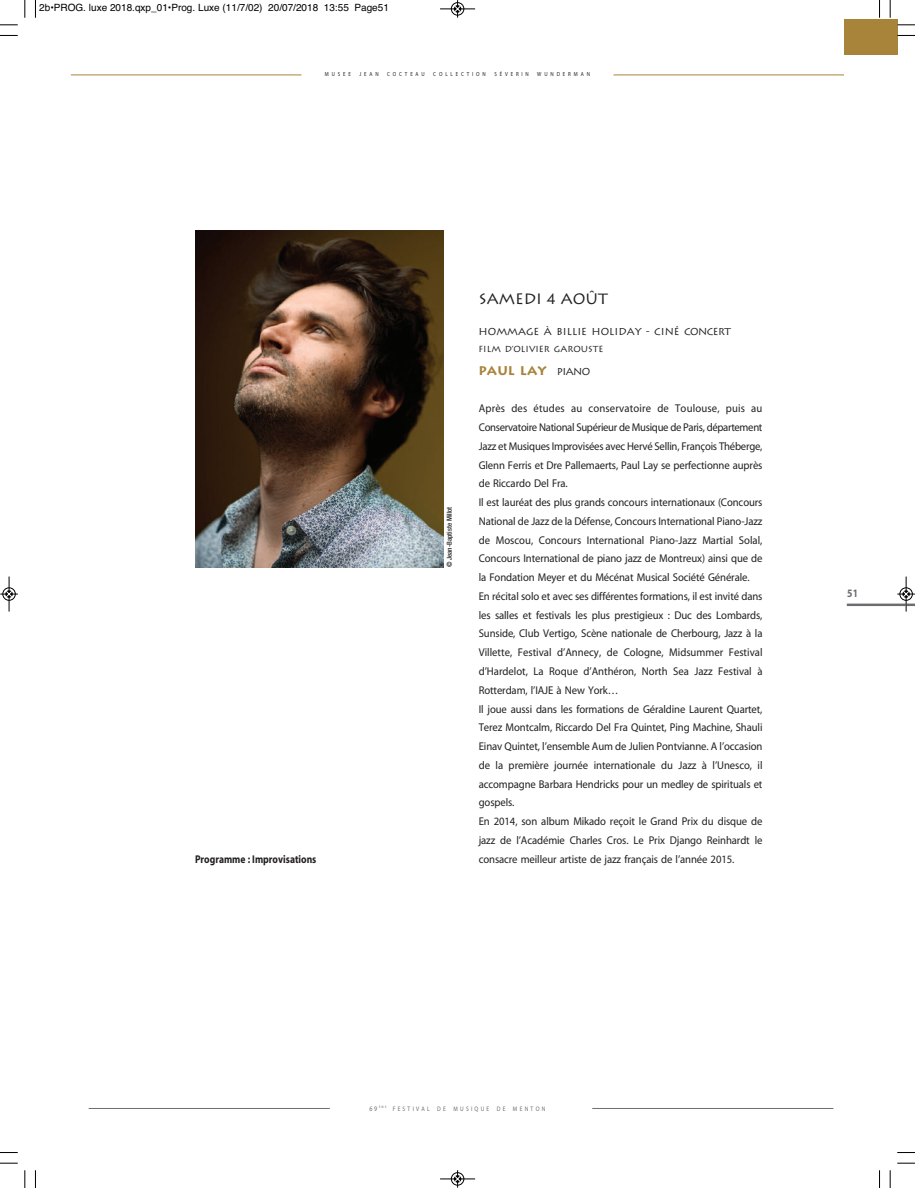
<style>
.page{position:relative;width:915px;height:1188px;background:#fff}
.page>*{position:absolute;margin:0;border:0;box-sizing:border-box;transform-origin:0 0}
.t1{font:700 16.25px "Myriad Arabic";color:#6c6d70;scale:.85 1}
.t2{font:15px "Lithos";color:#231f20}
.t3{font:700 12.5px "Lithos";color:#a7843a}
.t4{font:11.25px/18.8px "Myriad";letter-spacing:-.01em;color:#231f20;scale:.95 1}
.t5{font:700 11.25px "Myriad";color:#231f20;scale:.85 1}
.t6{font:10px "Helvetica";color:#000}
.t7{font:10px "Lithos";color:#231f20}
.t8{font:9.38px "Myriad Arabic";letter-spacing:.28em;color:#6c6d70;scale:.85 1}
.t9{font:8.75px "Lithos";color:#231f20}
.t10{font:8.5px "Myriad Arabic";letter-spacing:.4em;color:#231f20;scale:.85 1}
.t11{font:500 condensed 6.88px "Helvetica Neue";color:#231f20}
.s1{font-weight:400;font-size:10px;color:#231f20}
.s2{font-size:10px}
</style>
<div class="page">
<hr style="left:846px;top:603px;width:68px;height:3px;background:#6c6d70">
<hr style="left:89px;top:1107px;width:241px;height:1px;background:#6c6d70">
<hr style="left:592px;top:1107px;width:241px;height:1px;background:#6c6d70">
<hr style="left:71px;top:75px;width:230px;height:1px;background:#a7843a">
<hr style="left:613px;top:75px;width:230px;height:1px;background:#a7843a">
<img style="left:195px;top:230px;width:248px;height:337px">
<div style="left:843px;top:19px;width:53px;height:36px;background:#a7843a"></div>
<svg style="left:35px;top:0;width:1px;height:18px"></svg>
<svg style="left:0;top:35px;width:18px;height:1px"></svg>
<svg style="left:879px;top:0;width:1px;height:18px"></svg>
<svg style="left:896px;top:35px;width:18px;height:1px"></svg>
<svg style="left:35px;top:1170px;width:1px;height:17px"></svg>
<svg style="left:879px;top:1170px;width:1px;height:17px"></svg>
<svg style="left:24px;top:0;width:2px;height:18px"></svg>
<svg style="left:0;top:24px;width:18px;height:2px"></svg>
<svg style="left:889px;top:0;width:1px;height:18px"></svg>
<svg style="left:896px;top:24px;width:18px;height:2px"></svg>
<svg style="left:24px;top:1170px;width:2px;height:17px"></svg>
<svg style="left:0;top:1162px;width:18px;height:1px"></svg>
<svg style="left:889px;top:1170px;width:1px;height:17px"></svg>
<svg style="left:897px;top:1162px;width:17px;height:1px"></svg>
<div style="left:451px;top:2px;width:13px;height:14px;border:1px solid #fff;border-radius:50%"></div>
<hr style="left:440px;top:9px;width:35px;height:1px;background:#000">
<div style="left:451px;top:2px;width:13px;height:13px;border:1px solid #000;border-radius:50%"></div>
<svg style="left:454px;top:0;width:6px;height:18px"></svg>
<div style="left:451px;top:1171px;width:13px;height:14px;border:1px solid #fff;border-radius:50%"></div>
<hr style="left:440px;top:1178px;width:35px;height:1px;background:#000">
<div style="left:451px;top:1172px;width:13px;height:12px;border:1px solid #000;border-radius:50%"></div>
<svg style="left:454px;top:1170px;width:6px;height:17px"></svg>
<div style="left:2px;top:587px;width:14px;height:13px;border:1px solid #fff;border-radius:50%"></div>
<hr style="left:9px;top:576px;width:1px;height:35px;background:#000">
<div style="left:3px;top:587px;width:12px;height:13px;border:1px solid #000;border-radius:50%"></div>
<svg style="left:0;top:590px;width:18px;height:7px"></svg>
<hr style="left:905px;top:576px;width:1px;height:35px;background:#000">
<div style="left:899px;top:587px;width:13px;height:13px;border:1px solid #000;border-radius:50%"></div>
<svg style="left:897px;top:590px;width:17px;height:7px"></svg>
<p class="t6" style="left:39px;top:2px;width:351px">2b•PROG. luxe 2018.qxp_01•Prog. Luxe (11/7/02) 20/07/2018 13:55 Page51</p>
<p class="t10" style="left:325px;top:70px;width:313px">MUSEE JEAN COCTEAU COLLECTION SÉVERIN WUNDERMAN</p>
<p class="t5" style="left:195px;top:854px;width:144px">Programme : Improvisations</p>
<p class="t11" style="left:447px;top:567px;width:62px;rotate:-90deg">© Jean-Baptiste Millot</p>
<h2 class="t2" style="left:478px;top:290px;width:130px">SAMEDI 4 AOÛT</h2>
<p class="t7" style="left:478px;top:326px;width:254px">HOMMAGE À BILLIE HOLIDAY - CINÉ CONCERT</p>
<p class="t9" style="left:478px;top:343px;width:126px">FILM D’OLIVIER GAROUSTE</p>
<p class="t3" style="left:478px;top:363px;width:113px">PAUL LAY <span class="s1">PIANO</span></p>
<p class="t4" style="left:478px;top:400px;width:300px">Après des études au conservatoire de Toulouse, puis au Conservatoire National Supérieur de Musique de Paris, département Jazz et Musiques Improvisées avec Hervé Sellin, François Théberge, Glenn Ferris et Dre Pallemaerts, Paul Lay se perfectionne auprès de Riccardo Del Fra.<br>Il est lauréat des plus grands concours internationaux (Concours National de Jazz de la Défense, Concours International Piano-Jazz de Moscou, Concours International Piano-Jazz Martial Solal, Concours International de piano jazz de Montreux) ainsi que de la Fondation Meyer et du Mécénat Musical Société Générale.<br>En récital solo et avec ses différentes formations, il est invité dans les salles et festivals les plus prestigieux : Duc des Lombards, Sunside, Club Vertigo, Scène nationale de Cherbourg, Jazz à la Villette, Festival d’Annecy, de Cologne, Midsummer Festival d’Hardelot, La Roque d’Anthéron, North Sea Jazz Festival à Rotterdam, l’IAJE à New York…<br>Il joue aussi dans les formations de Géraldine Laurent Quartet, Terez Montcalm, Riccardo Del Fra Quintet, Ping Machine, Shauli Einav Quintet, l’ensemble Aum de Julien Pontvianne. A l’occasion de la première journée internationale du Jazz à l’Unesco, il accompagne Barbara Hendricks pour un medley de spirituals et gospels.<br>En 2014, son album Mikado reçoit le Grand Prix du disque de jazz de l’Académie Charles Cros. Le Prix Django Reinhardt le consacre meilleur artiste de jazz français de l’année 2015.</p>
<h1 class="t1" style="left:847px;top:585px;width:14px">51</h1>
<p class="t8" style="left:369px;top:1103px;width:208px"><span class="s2">69</span> <sup>ÈME</sup> FESTIVAL DE MUSIQUE DE MENTON</p>
</div>
